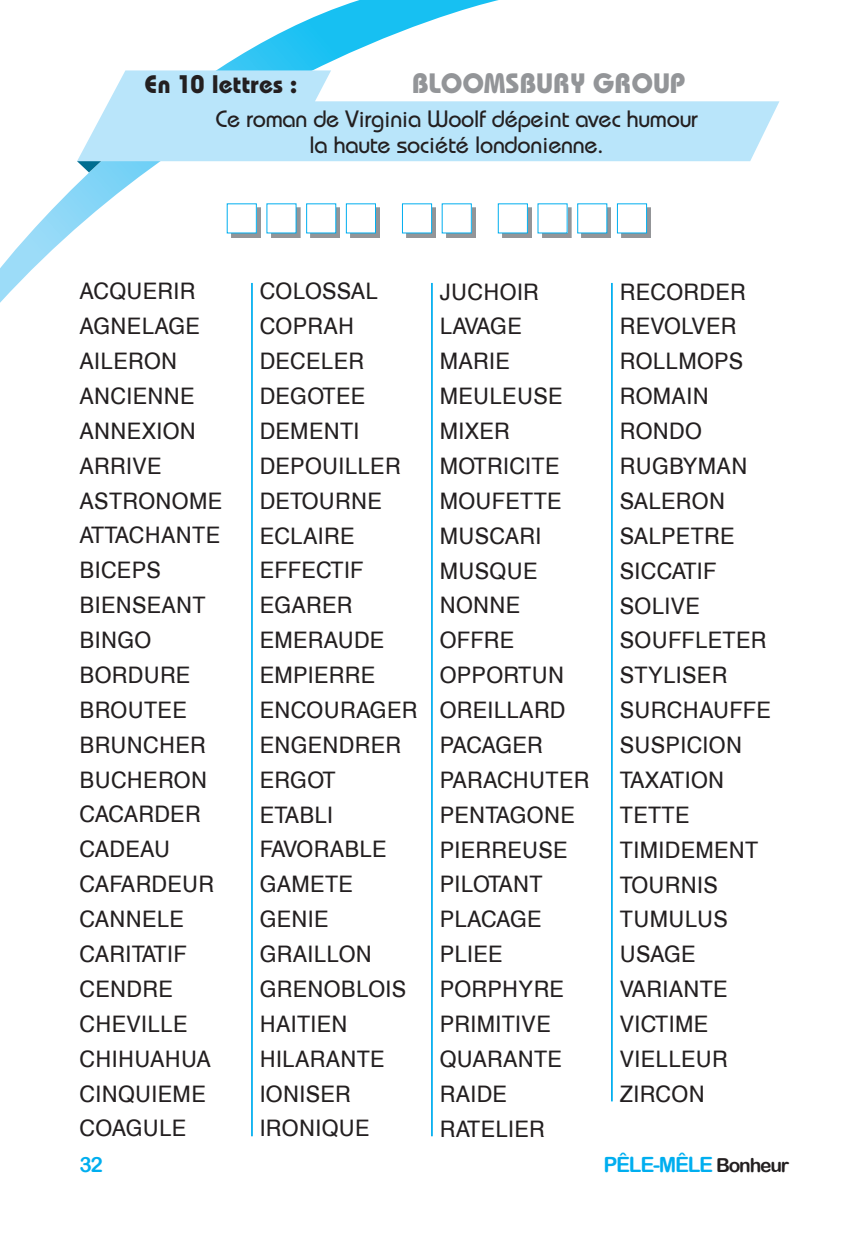
<style>
.page{position:relative;width:844px;height:1241px;background:#fff}
.page>*{position:absolute;margin:0;border:0;box-sizing:border-box;transform-origin:0 0}
.t1{font:700 28px "Bauhaus Std";letter-spacing:-.01em;color:#939598}
.t2{font:700 25.38px "Bauhaus Std";color:#231f20}
.t3{font:500 23.62px/25.4px "Bauhaus Std";letter-spacing:-.01em;color:#231f20;text-align:center}
.t4{font:22.75px/34.8px "AT Triumvirate";letter-spacing:.015em;color:#231f20;scale:.95 1}
.t5{font:21px "Arial Rounded MT Bold";letter-spacing:-.06em;color:#00aeef}
.s1{font-size:19.25px;color:#231f20}
</style>
<div class="page">
<svg style="left:0;top:0;width:498px;height:303px"></svg>
<svg style="left:77px;top:161px;width:32px;height:11px"></svg>
<svg style="left:77px;top:70px;width:702px;height:91px;fill:#b9e5fa"></svg>
<hr style="left:251px;top:283px;width:2px;height:853px;background:#00aeef">
<hr style="left:431px;top:283px;width:1px;height:853px;background:#00aeef">
<hr style="left:611px;top:283px;width:1px;height:818px;background:#00aeef">
<svg style="left:231px;top:207px;width:30px;height:31px"></svg>
<div style="left:227px;top:204px;width:29px;height:29px;background:#fff"></div>
<svg style="left:271px;top:207px;width:29px;height:31px"></svg>
<div style="left:267px;top:204px;width:29px;height:29px;background:#fff"></div>
<svg style="left:310px;top:207px;width:30px;height:31px"></svg>
<div style="left:306px;top:204px;width:30px;height:29px;background:#fff"></div>
<div style="left:350px;top:207px;width:30px;height:31px;background:#939598"></div>
<div style="left:346px;top:204px;width:29px;height:29px;background:#fff"></div>
<div style="left:346px;top:203px;width:30px;height:30px;border:1px solid #00aeef"></div>
<svg style="left:406px;top:207px;width:30px;height:31px"></svg>
<div style="left:402px;top:204px;width:29px;height:29px;background:#fff"></div>
<div style="left:402px;top:203px;width:30px;height:30px;border:1px solid #00aeef"></div>
<svg style="left:446px;top:207px;width:29px;height:31px"></svg>
<div style="left:442px;top:204px;width:29px;height:29px;background:#fff"></div>
<svg style="left:502px;top:207px;width:30px;height:31px"></svg>
<div style="left:498px;top:204px;width:29px;height:29px;background:#fff"></div>
<svg style="left:541px;top:207px;width:30px;height:31px"></svg>
<div style="left:538px;top:204px;width:29px;height:29px;background:#fff"></div>
<svg style="left:581px;top:207px;width:30px;height:31px"></svg>
<div style="left:577px;top:204px;width:29px;height:29px;background:#fff"></div>
<svg style="left:621px;top:207px;width:30px;height:31px"></svg>
<div style="left:617px;top:204px;width:29px;height:29px;background:#fff"></div>
<p class="t1" style="left:411px;top:66px;width:275px">BLOOMSBURY GROUP</p>
<p class="t2" style="left:144px;top:69px;width:154px">En 10 lettres :</p>
<p class="t3" style="left:215px;top:106px;width:483px">Ce roman de Virginia Woolf dépeint avec humour la haute société londonienne.</p>
<p class="t4" style="left:80px;top:273px;width:152px">ACQUERIR<br>AGNELAGE<br>AILERON<br>ANCIENNE<br>ANNEXION<br>ARRIVE<br>ASTRONOME<br>ATTACHANTE<br>BICEPS<br>BIENSEANT<br>BINGO<br>BORDURE<br>BROUTEE<br>BRUNCHER<br>BUCHERON<br>CACARDER<br>CADEAU<br>CAFARDEUR<br>CANNELE<br>CARITATIF<br>CENDRE<br>CHEVILLE<br>CHIHUAHUA<br>CINQUIEME<br>COAGULE</p>
<p class="t4" style="left:259px;top:273px;width:167px">COLOSSAL<br>COPRAH<br>DECELER<br>DEGOTEE<br>DEMENTI<br>DEPOUILLER<br>DETOURNE<br>ECLAIRE<br>EFFECTIF<br>EGARER<br>EMERAUDE<br>EMPIERRE<br>ENCOURAGER<br>ENGENDRER<br>ERGOT<br>ETABLI<br>FAVORABLE<br>GAMETE<br>GENIE<br>GRAILLON<br>GRENOBLOIS<br>HAITIEN<br>HILARANTE<br>IONISER<br>IRONIQUE</p>
<p class="t4" style="left:439px;top:273px;width:159px">JUCHOIR<br>LAVAGE<br>MARIE<br>MEULEUSE<br>MIXER<br>MOTRICITE<br>MOUFETTE<br>MUSCARI<br>MUSQUE<br>NONNE<br>OFFRE<br>OPPORTUN<br>OREILLARD<br>PACAGER<br>PARACHUTER<br>PENTAGONE<br>PIERREUSE<br>PILOTANT<br>PLACAGE<br>PLIEE<br>PORPHYRE<br>PRIMITIVE<br>QUARANTE<br>RAIDE<br>RATELIER</p>
<p class="t4" style="left:619px;top:273px;width:160px">RECORDER<br>REVOLVER<br>ROLLMOPS<br>ROMAIN<br>RONDO<br>RUGBYMAN<br>SALERON<br>SALPETRE<br>SICCATIF<br>SOLIVE<br>SOUFFLETER<br>STYLISER<br>SURCHAUFFE<br>SUSPICION<br>TAXATION<br>TETTE<br>TIMIDEMENT<br>TOURNIS<br>TUMULUS<br>USAGE<br>VARIANTE<br>VICTIME<br>VIELLEUR<br>ZIRCON</p>
<p class="t5" style="left:79px;top:1151px;width:25px">32</p>
<p class="t5" style="left:603px;top:1151px;width:187px">PÊLE-MÊLE <span class="s1">Bonheur</span></p>
</div>
